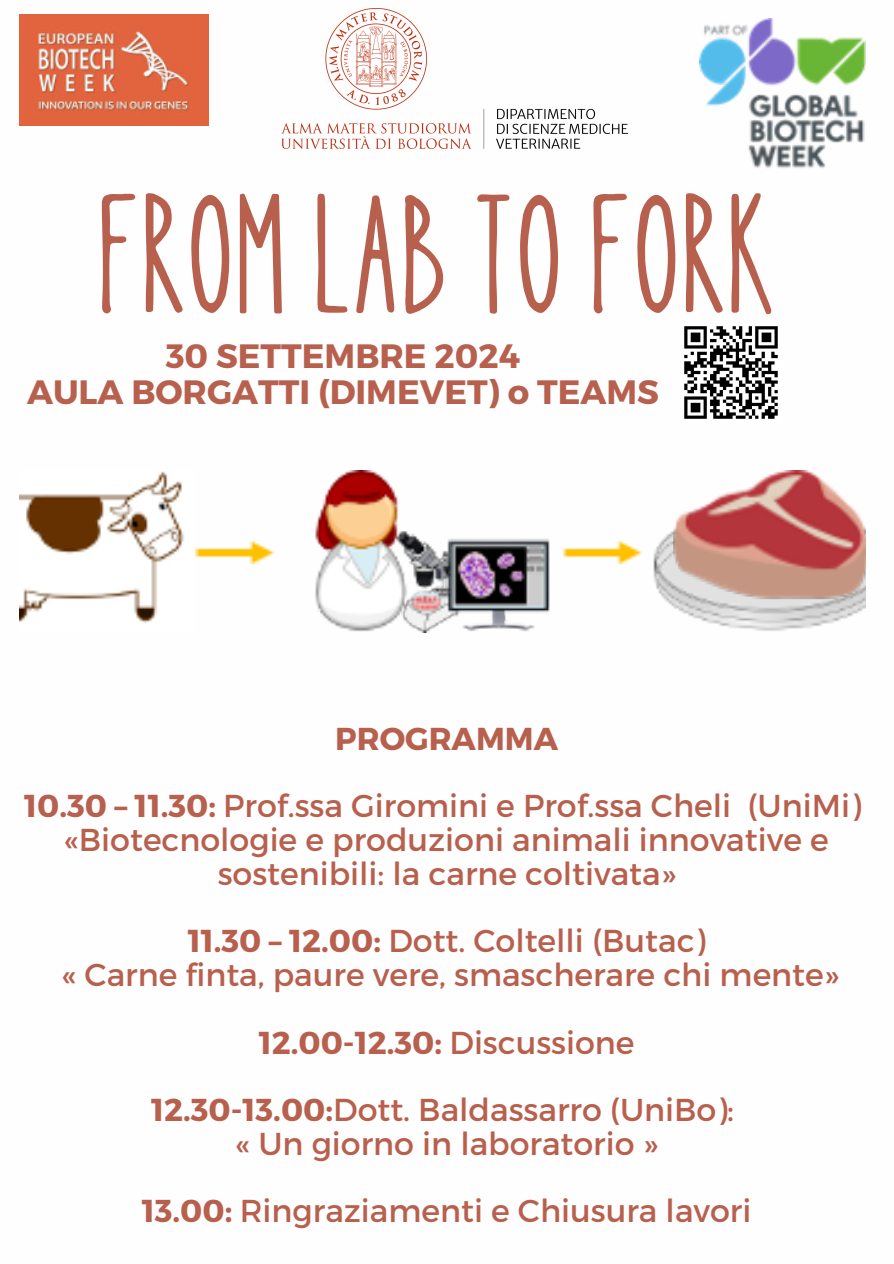
<style>
.page{position:relative;width:894px;height:1264px;background:#fff}
.page>*{position:absolute;margin:0;border:0;box-sizing:border-box;transform-origin:0 0}
.t1{font:177.9px "Handwrite";color:#b8604e}
.t2{font:700 33.75px/36px "Montserrat";color:#b8604e;text-align:center}
.t3{font:31.65px/33.8px "Montserrat";color:#b8604e;text-align:center}
.t4{font:700 31.65px "Montserrat";color:#b8604e}
.s1{font-weight:700}
.s2{font-weight:400}
</style>
<div class="page">
<img style="left:699px;top:19px;width:166px;height:149px">
<img style="left:19px;top:14px;width:189px;height:112px">
<img style="left:19px;top:470px;width:845px;height:162px">
<img style="left:684px;top:326px;width:94px;height:93px">
<img style="left:281px;top:8px;width:346px;height:141px">
<p class="t1" style="left:96px;top:170px;width:679px">FROMLAB TO FORK</p>
<p class="t2" style="left:27px;top:336px;width:633px">30 SETTEMBRE 2024<br>AULA BORGATTI (DIMEVET) o TEAMS</p>
<h2 class="t4" style="left:335px;top:718px;width:224px">PROGRAMMA</h2>
<p class="t3" style="left:24px;top:787px;width:838px"><span class="s1">10.30 – 11.30:</span> Prof.ssa Giromini e Prof.ssa Cheli (UniMi)</p>
<p class="t3" style="left:64px;top:821px;width:765px">«Biotecnologie e produzioni animali innovative e sostenibili: la carne coltivata»</p>
<p class="t3" style="left:188px;top:922px;width:519px"><span class="s1">11.30 – 12.00:</span> Dott. Coltelli (Butac)</p>
<p class="t3" style="left:62px;top:956px;width:777px">« Carne finta, paure vere, smascherare chi mente»</p>
<p class="t4" style="left:259px;top:1021px;width:377px">12.00-12.30: <span class="s2">Discussione</span></p>
<p class="t3" style="left:151px;top:1091px;width:584px"><span class="s1">12.30-13.00:</span>Dott. Baldassarro (UniBo):</p>
<p class="t3" style="left:236px;top:1125px;width:423px">« Un giorno in laboratorio »</p>
<p class="t3" style="left:142px;top:1192px;width:611px"><span class="s1">13.00:</span> Ringraziamenti e Chiusura lavori</p>
</div>
